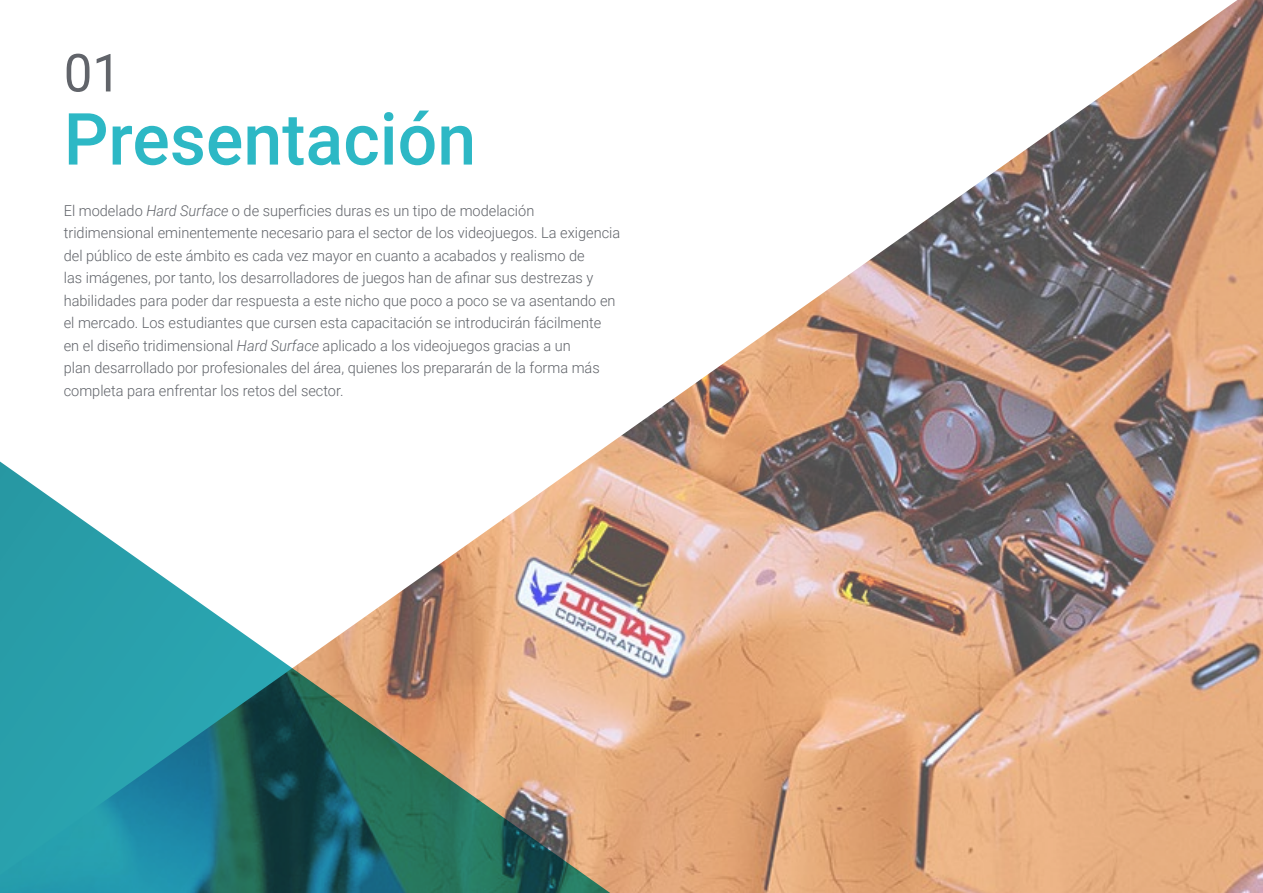
<style>
.page{position:relative;width:1263px;height:893px;background:#fff}
.page>*{position:absolute;margin:0;border:0;box-sizing:border-box;transform-origin:0 0}
.t1{font:500 72px "Roboto";color:#2db8c5}
.t2{font:52.5px "Roboto";color:#61646a}
.t3{font:300 15px/22.5px "Roboto";color:#61646a}
.s1{font-style:italic}
</style>
<div class="page">
<img style="left:607px;top:0;width:656px;height:893px">
<svg style="left:0;top:446px;width:640px;height:447px"></svg>
<h2 class="t2" style="left:64px;top:36px;width:59px">01</h2>
<h1 class="t1" style="left:64px;top:89px;width:414px">Presentación</h1>
<p class="t3" style="left:64px;top:199px;width:558px">El modelado <span class="s1">Hard Surface</span> o de superficies duras es un tipo de modelación tridimensional eminentemente necesario para el sector de los videojuegos. La exigencia del público de este ámbito es cada vez mayor en cuanto a acabados y realismo de<br>las imágenes, por tanto, los desarrolladores de juegos han de afinar sus destrezas y habilidades para poder dar respuesta a este nicho que poco a poco se va asentando en el mercado. Los estudiantes que cursen esta capacitación se introducirán fácilmente en el diseño tridimensional <span class="s1">Hard Surface</span> aplicado a los videojuegos gracias a un<br>plan desarrollado por profesionales del área, quienes los prepararán de la forma más completa para enfrentar los retos del sector.</p>
</div>
